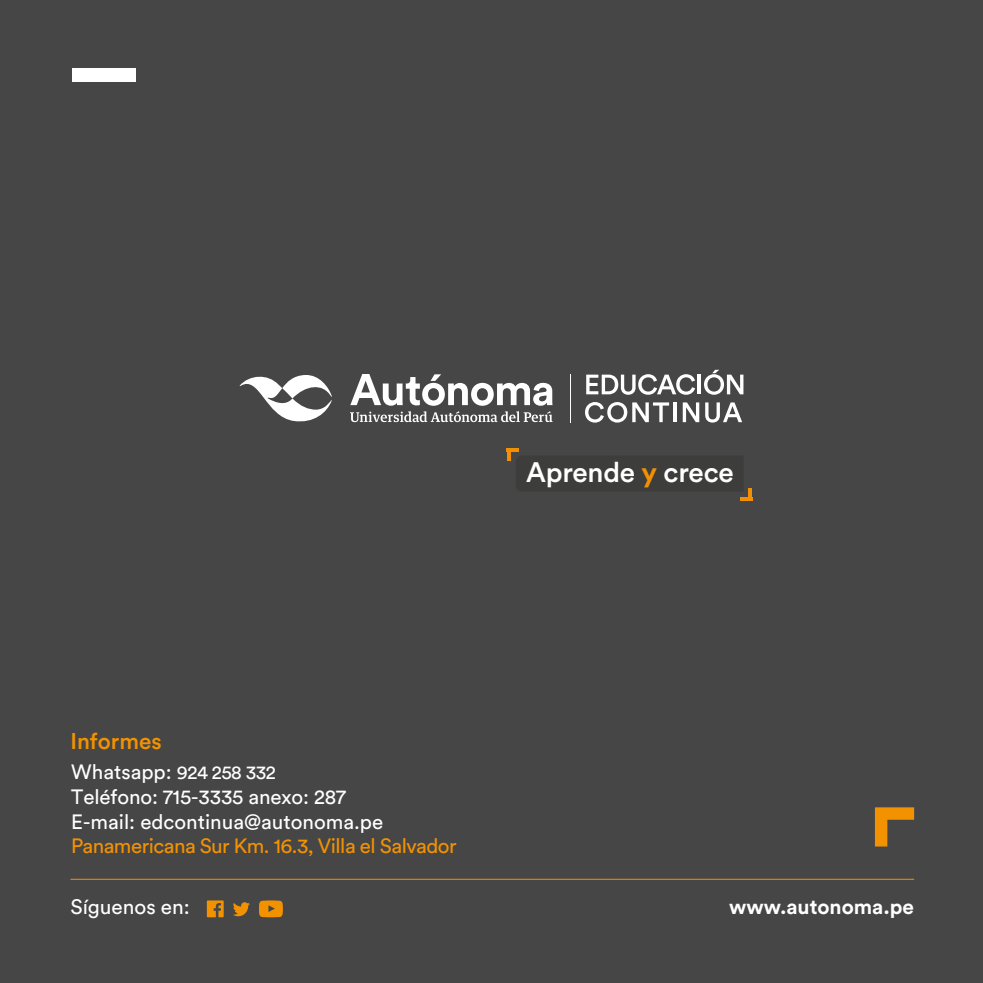
<style>
.page{position:relative;width:983px;height:983px;background:#474647}
.page>*{position:absolute;margin:0;border:0;box-sizing:border-box;transform-origin:0 0}
.t1{font:500 28px "Circular Std";letter-spacing:-.01em;color:#fff}
.t2{font:500 22.57px "Circular Std";color:#f39200}
.t3{font:700 20.82px "Circular Std";color:#fff}
.t4{font:20.82px "Circular Std";color:#fff}
.t5{font:20.47px/24.7px "Circular Std";color:#fff}
.t6{font:20.47px "Circular Std";letter-spacing:-.025em;color:#f39200}
.s1{font-weight:700;color:#f19005}
.s2{font-size:19.07px}
</style>
<div class="page">
<hr style="left:70px;top:878px;width:844px;height:1px;background:#f39200">
<div style="left:72px;top:68px;width:63px;height:13px;background:#fff"></div>
<svg style="left:875px;top:807px;width:39px;height:39px"></svg>
<svg style="left:207px;top:900px;width:17px;height:17px"></svg>
<svg style="left:233px;top:902px;width:17px;height:14px"></svg>
<svg style="left:259px;top:900px;width:24px;height:17px"></svg>
<svg style="left:239px;top:375px;width:93px;height:47px"></svg>
<svg style="left:350px;top:374px;width:202px;height:48px"></svg>
<hr style="left:570px;top:373px;width:1px;height:49px;background:#fff">
<svg style="left:586px;top:374px;width:109px;height:21px"></svg>
<hr style="left:697px;top:374px;width:4px;height:20px;background:#fff">
<svg style="left:704px;top:370px;width:39px;height:25px"></svg>
<svg style="left:585px;top:402px;width:84px;height:20px"></svg>
<hr style="left:673px;top:402px;width:3px;height:20px;background:#fff">
<svg style="left:682px;top:402px;width:17px;height:20px"></svg>
<svg style="left:705px;top:402px;width:37px;height:20px"></svg>
<svg style="left:740px;top:497px;width:8px;height:3px"></svg>
<hr style="left:748px;top:488px;width:4px;height:12px;background:#f19005">
<hr style="left:506px;top:448px;width:13px;height:4px;background:#f19005">
<svg style="left:507px;top:452px;width:3px;height:8px"></svg>
<div style="left:516px;top:456px;width:227px;height:35px;background:#3d3d3b"></div>
<h1 class="t1" style="left:526px;top:454px;width:209px">Aprende <span class="s1">y</span> crece</h1>
<p class="t2" style="left:70px;top:726px;width:93px">Informes</p>
<p class="t5" style="left:71px;top:759px;width:313px">Whatsapp: <span class="s2">924 258 332<br></span>Teléfono: 715-3335 anexo: 287<br>E-mail: edcontinua@autonoma.pe</p>
<p class="t6" style="left:71px;top:833px;width:387px">Panamericana Sur Km. 16.3, Villa el Salvador</p>
<p class="t4" style="left:70px;top:893px;width:121px">Síguenos en:</p>
<p class="t3" style="left:729px;top:893px;width:186px">www.autonoma.pe</p>
</div>
